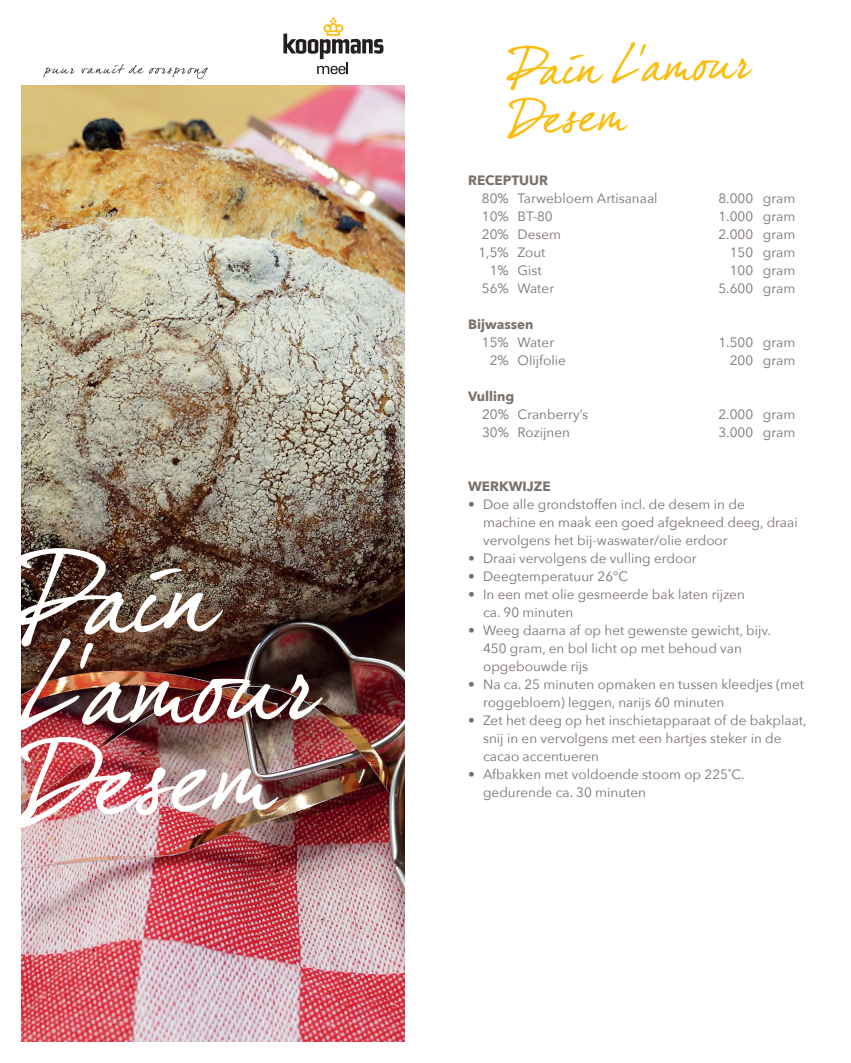
<style>
.page{position:relative;width:851px;height:1063px;background:#fff}
.page>*{position:absolute;margin:0;border:0;box-sizing:border-box;transform-origin:0 0}
.t1{font:112.5px/90px "dear Joesmooth";color:#fff}
.t2{font:51px/48px "dear Joesmooth";color:#fdbe12}
.t3{font:13.5px/18px "Avenir Next";color:#7a716c}
.t4{font:700 13.5px "Avenir Next";color:#7a716c}
</style>
<div class="page">
<img style="left:21px;top:85px;width:383px;height:957px">
<svg style="left:43px;top:68px;width:32px;height:9px"></svg>
<svg style="left:82px;top:64px;width:61px;height:10px"></svg>
<svg style="left:149px;top:68px;width:59px;height:11px"></svg>
<svg style="left:283px;top:17px;width:101px;height:57px"></svg>
<h1 class="t1" style="left:10px;top:551px;width:306px;rotate:-2deg">Pain<br>L’amour<br>Desem</h1>
<h2 class="t2" style="left:505px;top:43px;width:247px;rotate:-2deg">Pain L’amour<br>Desem</h2>
<p class="t4" style="left:468px;top:169px;width:82px">RECEPTUUR</p>
<p class="t3" style="left:482px;top:189px;width:177px">80% Tarwebloem Artisanaal</p>
<p class="t3" style="left:718px;top:189px;width:78px">8.000 gram</p>
<p class="t3" style="left:482px;top:207px;width:72px">10% BT-80</p>
<p class="t3" style="left:718px;top:207px;width:78px">1.000 gram</p>
<p class="t3" style="left:482px;top:225px;width:81px">20% Desem</p>
<p class="t3" style="left:718px;top:225px;width:78px">2.000 gram</p>
<p class="t3" style="left:478px;top:243px;width:69px">1,5% Zout</p>
<p class="t3" style="left:729px;top:243px;width:67px">150 gram</p>
<p class="t3" style="left:489px;top:261px;width:53px">1% Gist</p>
<p class="t3" style="left:729px;top:261px;width:67px">100 gram</p>
<p class="t3" style="left:482px;top:279px;width:74px">56% Water</p>
<p class="t3" style="left:718px;top:279px;width:78px">5.600 gram</p>
<p class="t4" style="left:468px;top:313px;width:67px">Bijwassen</p>
<p class="t3" style="left:482px;top:333px;width:74px">15% Water</p>
<p class="t3" style="left:718px;top:333px;width:78px">1.500 gram</p>
<p class="t3" style="left:489px;top:351px;width:78px">2% Olijfolie</p>
<p class="t3" style="left:729px;top:351px;width:67px">200 gram</p>
<p class="t4" style="left:468px;top:385px;width:48px">Vulling</p>
<p class="t3" style="left:482px;top:405px;width:108px">20% Cranberry’s</p>
<p class="t3" style="left:718px;top:405px;width:78px">2.000 gram</p>
<p class="t3" style="left:482px;top:423px;width:89px">30% Rozijnen</p>
<p class="t3" style="left:718px;top:423px;width:78px">3.000 gram</p>
<p class="t4" style="left:468px;top:475px;width:84px">WERKWIJZE</p>
<p class="t3" style="left:483px;top:495px;width:316px;text-indent:-15px">• Doe alle grondstoffen incl. de desem in de machine en maak een goed afgekneed deeg, draai vervolgens het bij-waswater/olie erdoor</p>
<p class="t3" style="left:468px;top:549px;width:230px">• Draai vervolgens de vulling erdoor</p>
<p class="t3" style="left:468px;top:567px;width:162px">• Deegtemperatuur 26°C</p>
<p class="t3" style="left:483px;top:585px;width:263px;text-indent:-15px">• In een met olie gesmeerde bak laten rijzen ca. 90 minuten</p>
<p class="t3" style="left:483px;top:621px;width:289px;text-indent:-15px">• Weeg daarna af op het gewenste gewicht, bijv.<br>450 gram, en bol licht op met behoud van opgebouwde rijs</p>
<p class="t3" style="left:483px;top:675px;width:322px;text-indent:-15px">• Na ca. 25 minuten opmaken en tussen kleedjes (met roggebloem) leggen, narijs 60 minuten</p>
<p class="t3" style="left:483px;top:711px;width:325px;text-indent:-15px">• Zet het deeg op het inschietapparaat of de bakplaat, snij in en vervolgens met een hartjes steker in de cacao accentueren</p>
<p class="t3" style="left:483px;top:765px;width:263px;text-indent:-15px">• A fbakken met voldoende stoom op 225˚C. gedurende ca. 30 minuten</p>
</div>
